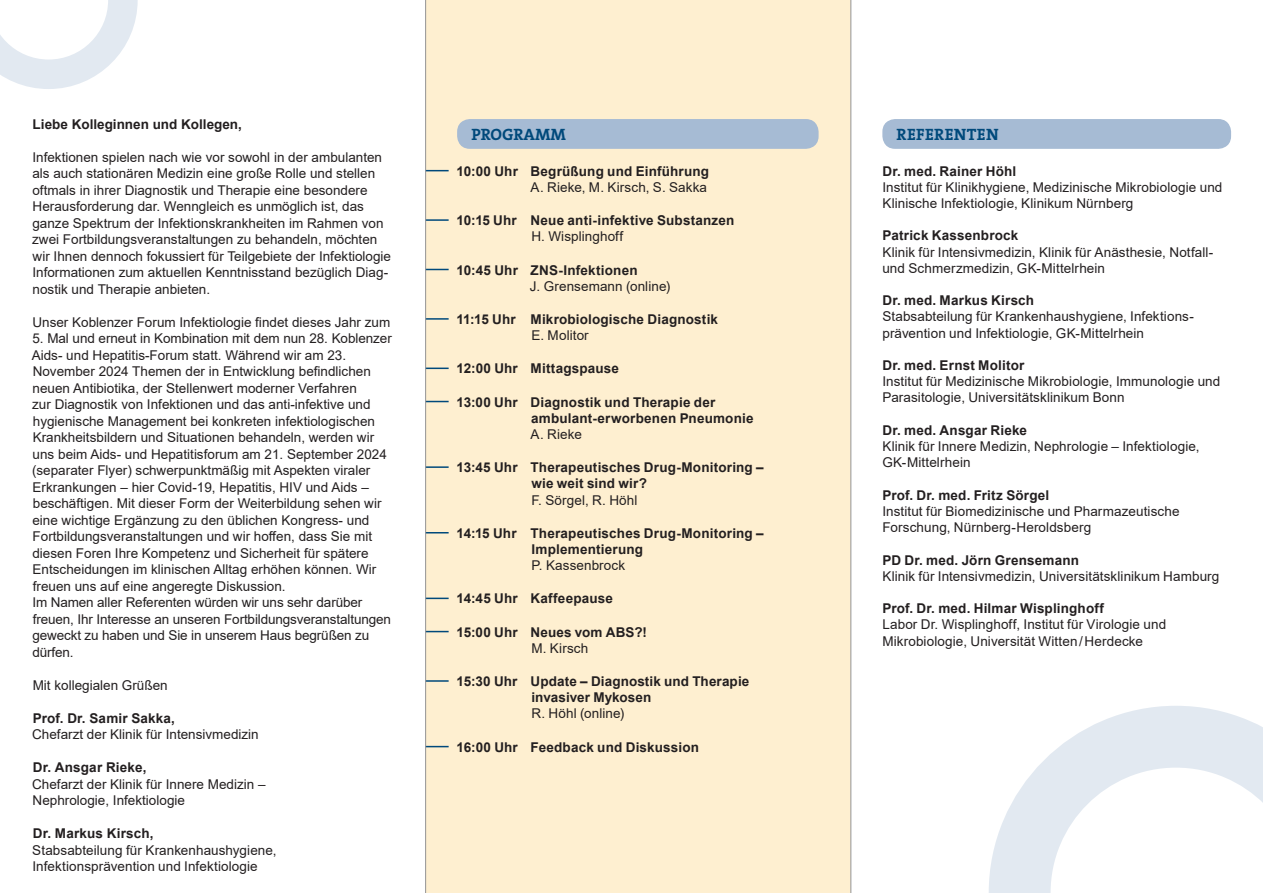
<style>
.page{position:relative;width:1263px;height:893px;background:#fff}
.page>*{position:absolute;margin:0;border:0;box-sizing:border-box;transform-origin:0 0}
.t1{font:700 16.5px "The Serif B7";letter-spacing:.015em;color:#00497b}
.t2{font:13.5px/16.5px "Arial";color:#231f20}
.t3{font:700 13.5px/16.2px "Arial";letter-spacing:.01em;color:#231f20}
</style>
<div class="page">
<svg style="left:989px;top:706px;width:274px;height:187px"></svg>
<div style="left:425px;top:0;width:425px;height:893px;background:#feefd0"></div>
<div style="left:458px;top:120px;width:360px;height:28px;background:#a6bbd4;border-radius:12px"></div>
<div style="left:457px;top:119px;width:362px;height:30px;border:2px solid #a6bbd4;border-radius:12px"></div>
<svg style="left:0;top:0;width:138px;height:89px"></svg>
<svg style="left:426px;top:170px;width:23px;height:1px"></svg>
<hr style="left:425px;top:219px;width:24px;height:2px;background:#00497b">
<svg style="left:426px;top:269px;width:23px;height:1px"></svg>
<hr style="left:425px;top:318px;width:24px;height:2px;background:#00497b">
<svg style="left:426px;top:368px;width:23px;height:1px"></svg>
<svg style="left:426px;top:401px;width:23px;height:1px"></svg>
<hr style="left:425px;top:466px;width:24px;height:2px;background:#00497b">
<svg style="left:426px;top:532px;width:23px;height:1px"></svg>
<svg style="left:426px;top:598px;width:23px;height:1px"></svg>
<svg style="left:426px;top:631px;width:23px;height:1px"></svg>
<hr style="left:425px;top:680px;width:24px;height:2px;background:#00497b">
<svg style="left:426px;top:746px;width:23px;height:1px"></svg>
<div style="left:883px;top:120px;width:347px;height:28px;background:#a6bbd4;border-radius:12px"></div>
<div style="left:882px;top:119px;width:349px;height:30px;border:2px solid #a6bbd4;border-radius:12px"></div>
<hr style="left:425px;top:0;width:1px;height:893px;background:#939598">
<hr style="left:850px;top:0;width:1px;height:893px;background:#939598">
<p class="t3" style="left:33px;top:116px;width:211px">Liebe Kolleginnen und Kollegen,</p>
<p class="t2" style="left:32px;top:149px;width:360px">Infektionen spielen nach wie vor sowohl in der ambulanten als auch stationären Medizin eine große Rolle und stellen oftmals in ihrer Diagnostik und Therapie eine besondere Herausforderung dar. Wenngleich es unmöglich ist, das ganze Spektrum der Infektionskrankheiten im Rahmen von zwei Fortbildungsveranstaltungen zu behandeln, möchten wir Ihnen dennoch fokussiert für Teilgebiete der Infektiologie Informationen zum aktuellen Kenntnisstand bezüglich Diag&shy;nostik und Therapie anbieten.</p>
<p class="t2" style="left:32px;top:314px;width:359px">Unser Koblenzer Forum Infektiologie findet dieses Jahr zum</p>
<p class="t2" style="left:32px;top:330px;width:362px">5. Mal und erneut in Kombination mit dem nun 28. Koblenzer Aids- und Hepatitis-Forum statt. Während wir am 23.<br>November 2024 Themen der in Entwicklung befindlichen neuen Antibiotika, der Stellenwert moderner Verfahren<br>zur Diagnostik von Infektionen und das anti-infektive und hygienische Management bei konkreten infektiologischen Krankheitsbildern und Situationen behandeln, werden wir uns beim Aids- und Hepatitisforum am 21. September 2024 (separater Flyer) schwerpunktmäßig mit Aspekten viraler Erkrankungen – hier Covid-19, Hepatitis, HIV und Aids – beschäftigen. Mit dieser Form der Weiterbildung sehen wir eine wichtige Ergänzung zu den üblichen Kongress- und Fortbildungsveranstaltungen und wir hoffen, dass Sie mit diesen Foren Ihre Kompetenz und Sicherheit für spätere Entscheidungen im klinischen Alltag erhöhen können. Wir freuen uns auf eine angeregte Diskussion.<br>Im Namen aller Referenten würden wir uns sehr darüber freuen, Ihr Interesse an unseren Fortbildungsveranstaltungen geweckt zu haben und Sie in unserem Haus begrüßen zu dürfen.</p>
<p class="t2" style="left:33px;top:677px;width:137px">Mit kollegialen Grüßen</p>
<p class="t3" style="left:33px;top:710px;width:144px">Prof. Dr. Samir Sakka,</p>
<p class="t2" style="left:32px;top:726px;width:228px">Chefarzt der Klinik für Intensivmedizin</p>
<p class="t3" style="left:33px;top:760px;width:115px">Dr. Ansgar Rieke,</p>
<p class="t2" style="left:32px;top:776px;width:235px">Chefarzt der Klinik für Innere Medizin –<br>Nephrologie, Infektiologie</p>
<p class="t3" style="left:33px;top:826px;width:122px">Dr. Markus Kirsch,</p>
<p class="t2" style="left:32px;top:842px;width:246px">Stabsabteilung für Krankenhaushygiene,<br>Infektionsprävention und Infektiologie</p>
<p class="t1" style="left:471px;top:125px;width:96px">PROGRAMM</p>
<p class="t3" style="left:457px;top:163px;width:254px">10:00 Uhr Begrüßung und Einführung</p>
<p class="t2" style="left:530px;top:179px;width:178px">A. Rieke, M. Kirsch, S. Sakka</p>
<p class="t3" style="left:457px;top:212px;width:279px">10:15 Uhr Neue anti-infektive Substanzen</p>
<p class="t2" style="left:531px;top:228px;width:93px">H. Wisplinghoff</p>
<p class="t3" style="left:457px;top:262px;width:183px">10:45 Uhr ZNS-Infektionen</p>
<p class="t2" style="left:530px;top:278px;width:142px">J. Grensemann (online)</p>
<p class="t3" style="left:457px;top:311px;width:263px">11:15 Uhr Mikrobiologische Diagnostik</p>
<p class="t2" style="left:531px;top:327px;width:59px">E. Molitor</p>
<p class="t3" style="left:457px;top:361px;width:164px">12:00 Uhr Mittagspause</p>
<p class="t3" style="left:531px;top:394px;width:224px;text-indent:-75px">13:00 Uhr Diagnostik und Therapie der ambulant-erworbenen Pneumonie</p>
<p class="t2" style="left:530px;top:426px;width:53px">A. Rieke</p>
<p class="t3" style="left:531px;top:459px;width:234px;text-indent:-75px">13:45 Uhr Therapeutisches Drug-Monitoring – wie weit sind wir?</p>
<p class="t2" style="left:531px;top:491px;width:108px">F. Sörgel, R. Höhl</p>
<p class="t3" style="left:531px;top:525px;width:234px;text-indent:-75px">14:15 Uhr Therapeutisches Drug-Monitoring –<br>Implementierung</p>
<p class="t2" style="left:531px;top:557px;width:95px">P. Kassenbrock</p>
<p class="t3" style="left:457px;top:591px;width:158px">14:45 Uhr Kaffeepause</p>
<p class="t3" style="left:457px;top:624px;width:192px">15:00 Uhr Neues vom ABS?!</p>
<p class="t2" style="left:531px;top:640px;width:58px">M. Kirsch</p>
<p class="t3" style="left:531px;top:673px;width:219px;text-indent:-75px">15:30 Uhr Update – Diagnostik und Therapie invasiver Mykosen</p>
<p class="t2" style="left:531px;top:705px;width:95px">R. Höhl (online)</p>
<p class="t3" style="left:457px;top:739px;width:244px">16:00 Uhr Feedback und Diskussion</p>
<p class="t1" style="left:897px;top:125px;width:103px">REFERENTEN</p>
<p class="t3" style="left:882px;top:163px;width:135px">Dr. med. Rainer Höhl</p>
<p class="t2" style="left:882px;top:179px;width:342px">Institut für Klinikhygiene, Medizinische Mikrobiologie und<br>Klinische Infektiologie, Klinikum Nürnberg</p>
<p class="t3" style="left:882px;top:228px;width:137px">Patrick Kassenbrock</p>
<p class="t2" style="left:882px;top:244px;width:332px">Klinik für Intensivmedizin, Klinik für Anästhesie, Notfall&shy;und Schmerzmedizin, GK-Mittelrhein</p>
<p class="t3" style="left:882px;top:293px;width:153px">Dr. med. Markus Kirsch</p>
<p class="t2" style="left:882px;top:309px;width:312px">Stabsabteilung für Krankenhaushygiene, Infektions&shy;prävention und Infektiologie, GK-Mittelrhein</p>
<p class="t3" style="left:882px;top:357px;width:143px">Dr. med. Ernst Molitor</p>
<p class="t2" style="left:882px;top:373px;width:339px">Institut für Medizinische Mikrobiologie, Immunologie und<br>Parasitologie, Universitätsklinikum Bonn</p>
<p class="t3" style="left:882px;top:422px;width:146px">Dr. med. Ansgar Rieke</p>
<p class="t2" style="left:882px;top:438px;width:319px">Klinik für Innere Medizin, Nephrologie – Infektiologie,<br>GK-Mittelrhein</p>
<p class="t3" style="left:882px;top:487px;width:168px">Prof. Dr. med. Fritz Sörgel</p>
<p class="t2" style="left:882px;top:503px;width:299px">Institut für Biomedizinische und Pharmazeutische<br>Forschung, Nürnberg-Heroldsberg</p>
<p class="t3" style="left:882px;top:552px;width:198px">PD Dr. med. Jörn Grensemann</p>
<p class="t2" style="left:882px;top:568px;width:338px">Klinik für Intensivmedizin, Universitätsklinikum Hamburg</p>
<p class="t3" style="left:882px;top:600px;width:223px">Prof. Dr. med. Hilmar Wisplinghoff</p>
<p class="t2" style="left:882px;top:616px;width:285px">Labor Dr. Wisplinghoff, Institut für Virologie und<br>Mikrobiologie, Universität Witten/Herdecke</p>
</div>
